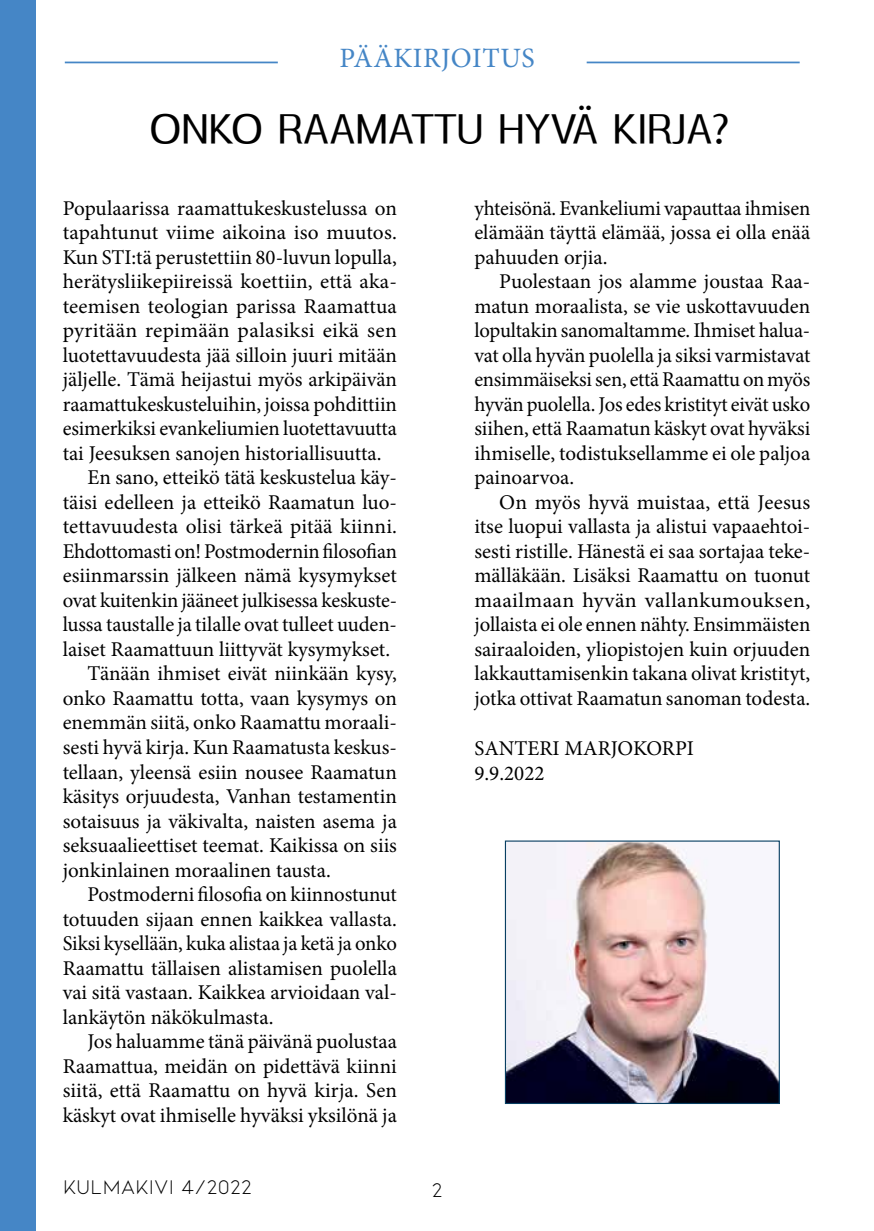
<style>
.page{position:relative;width:874px;height:1231px;background:#fff}
.page>*{position:absolute;margin:0;border:0;box-sizing:border-box;transform-origin:0 0}
.t1{font:42px "Rabelo";color:#000}
.t2{font:28px "Minion Pro";letter-spacing:.025em;color:#4586c6}
.t3{font:21px/24.5px "Minion Pro";color:#000;text-align:justify}
.t4{font:21px "Kiona";color:#000}
</style>
<div class="page">
<hr style="left:65px;top:62px;width:213px;height:1px;background:#4586c6">
<div style="left:0;top:0;width:35px;height:1230px;background:#4586c6"></div>
<hr style="left:586px;top:62px;width:213px;height:1px;background:#4586c6">
<img style="left:506px;top:842px;width:271px;height:259px">
<div style="left:504px;top:840px;width:275px;height:263px;border:1px solid #083f62"></div>
<h2 class="t2" style="left:339px;top:40px;width:197px">PÄÄKIRJOITUS</h2>
<h1 class="t1" style="left:149px;top:104px;width:580px">ONKO RAAMATTU HYVÄ KIRJA?</h1>
<p class="t3" style="left:63px;top:196px;width:335px">Populaarissa raamattukeskustelussa on</p>
<p class="t3" style="left:63px;top:220px;width:335px">tapahtunut viime aikoina iso muutos.</p>
<p class="t3" style="left:63px;top:245px;width:335px">Kun STI:tä perustettiin 80-luvun lopulla,</p>
<p class="t3" style="left:63px;top:269px;width:335px">herätysliikepiireissä koettiin, että aka-</p>
<p class="t3" style="left:63px;top:294px;width:335px">teemisen teologian parissa Raamattua</p>
<p class="t3" style="left:63px;top:318px;width:335px">pyritään repimään palasiksi eikä sen</p>
<p class="t3" style="left:63px;top:343px;width:335px">luotettavuudesta jää silloin juuri mitään</p>
<p class="t3" style="left:63px;top:367px;width:335px">jäljelle. Tämä heijastui myös arkipäivän</p>
<p class="t3" style="left:63px;top:392px;width:335px">raamattukeskusteluihin, joissa pohdittiin</p>
<p class="t3" style="left:63px;top:416px;width:335px">esimerkiksi evankeliumien luotettavuutta</p>
<p class="t3" style="left:63px;top:441px;width:320px">tai Jeesuksen sanojen historiallisuutta.</p>
<p class="t3" style="left:87px;top:465px;width:311px">En sano, etteikö tätä keskustelua käy-</p>
<p class="t3" style="left:63px;top:490px;width:335px">täisi edelleen ja etteikö Raamatun luo-</p>
<p class="t3" style="left:63px;top:514px;width:336px">tettavuudesta olisi tärkeä pitää kiinni.</p>
<p class="t3" style="left:63px;top:539px;width:335px">Ehdottomasti on! Postmodernin filosofian</p>
<p class="t3" style="left:63px;top:563px;width:335px">esiinmarssin jälkeen nämä kysymykset</p>
<p class="t3" style="left:63px;top:588px;width:336px">ovat kuitenkin jääneet julkisessa keskuste-</p>
<p class="t3" style="left:63px;top:612px;width:335px">lussa taustalle ja tilalle ovat tulleet uuden-</p>
<p class="t3" style="left:63px;top:637px;width:329px">laiset Raamattuun liittyvät kysymykset.</p>
<p class="t3" style="left:87px;top:661px;width:310px">Tänään ihmiset eivät niinkään kysy,</p>
<p class="t3" style="left:63px;top:686px;width:335px">onko Raamattu totta, vaan kysymys on</p>
<p class="t3" style="left:63px;top:710px;width:335px">enemmän siitä, onko Raamattu moraali-</p>
<p class="t3" style="left:63px;top:735px;width:335px">sesti hyvä kirja. Kun Raamatusta keskus-</p>
<p class="t3" style="left:63px;top:759px;width:335px">tellaan, yleensä esiin nousee Raamatun</p>
<p class="t3" style="left:63px;top:784px;width:335px">käsitys orjuudesta, Vanhan testamentin</p>
<p class="t3" style="left:63px;top:808px;width:335px">sotaisuus ja väkivalta, naisten asema ja</p>
<p class="t3" style="left:63px;top:833px;width:335px">seksuaalieettiset teemat. Kaikissa on siis</p>
<p class="t3" style="left:63px;top:857px;width:269px">jonkinlainen moraalinen tausta.</p>
<p class="t3" style="left:87px;top:882px;width:311px">Postmoderni filosofia on kiinnostunut</p>
<p class="t3" style="left:63px;top:906px;width:335px">totuuden sijaan ennen kaikkea vallasta.</p>
<p class="t3" style="left:63px;top:931px;width:335px">Siksi kysellään, kuka alistaa ja ketä ja onko</p>
<p class="t3" style="left:63px;top:955px;width:335px">Raamattu tällaisen alistamisen puolella</p>
<p class="t3" style="left:63px;top:980px;width:335px">vai sitä vastaan. Kaikkea arvioidaan val-</p>
<p class="t3" style="left:63px;top:1004px;width:212px">lankäytön näkökulmasta.</p>
<p class="t3" style="left:87px;top:1029px;width:311px">Jos haluamme tänä päivänä puolustaa</p>
<p class="t3" style="left:63px;top:1053px;width:335px">Raamattua, meidän on pidettävä kiinni</p>
<p class="t3" style="left:63px;top:1078px;width:335px">siitä, että Raamattu on hyvä kirja. Sen</p>
<p class="t3" style="left:63px;top:1102px;width:335px">käskyt ovat ihmiselle hyväksi yksilönä ja</p>
<p class="t4" style="left:63px;top:1175px;width:191px">KULMAKIVI 4/2022</p>
<p class="t4" style="left:431px;top:1178px;width:13px">2</p>
<p class="t3" style="left:474px;top:196px;width:337px">yhteisönä. Evankeliumi vapauttaa ihmisen elämään täyttä elämää, jossa ei olla enää pahuuden orjia.</p>
<p class="t3" style="left:474px;top:269px;width:337px;text-indent:25px">Puolestaan jos alamme joustaa Raa&shy;matun moraalista, se vie uskottavuuden lopultakin sanomaltamme. Ihmiset halua&shy;vat olla hyvän puolella ja siksi varmistavat ensimmäiseksi sen, että Raamattu on myös hyvän puolella. Jos edes kristityt eivät usko siihen, että Raamatun käskyt ovat hyväksi ihmiselle, todistuksellamme ei ole paljoa painoarvoa.</p>
<p class="t3" style="left:474px;top:490px;width:337px;text-indent:25px">On myös hyvä muistaa, että Jeesus itse luopui vallasta ja alistui vapaaehtoi&shy;sesti ristille. Hänestä ei saa sortajaa teke&shy;mälläkään. Lisäksi Raamattu on tuonut maailmaan hyvän vallankumouksen, jollaista ei ole ennen nähty. Ensimmäisten sairaaloiden, yliopistojen kuin orjuuden lakkauttamisenkin takana olivat kristityt, jotka ottivat Raamatun sanoman todesta.</p>
<p class="t3" style="left:474px;top:735px;width:221px;line-height:25.2px">SANTERI MARJOKORPI<br>9.9.2022</p>
</div>
